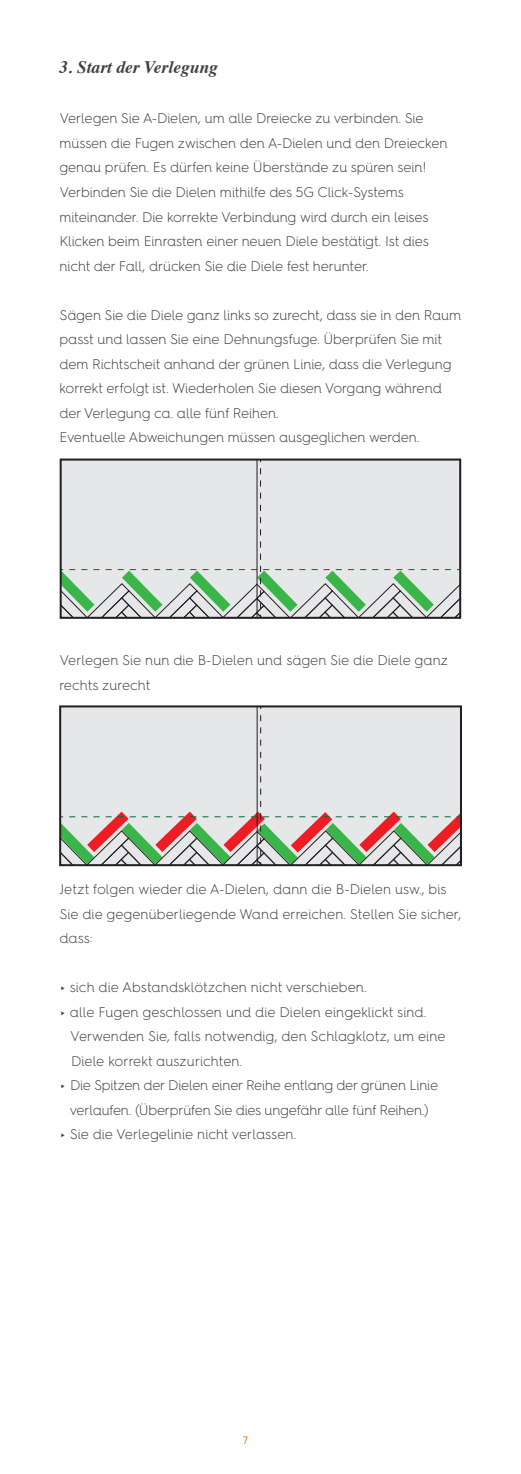
<style>
.page{position:relative;width:521px;height:1474px;background:#fff}
.page>*{position:absolute;margin:0;border:0;box-sizing:border-box;transform-origin:0 0}
.t1{font:italic 700 17.5px "Times";color:#3e3e3f}
.t2{font:300 14px/24.5px "Hurme Geometric Sans 4";letter-spacing:-.01em;color:#3e3e3f}
.t3{font:10.5px "Big City Grotesque Pro";color:#f47321}
</style>
<div class="page">
<div style="left:61px;top:459px;width:399px;height:159px;background:#e6e7e9"></div>
<div style="left:60px;top:458px;width:401px;height:161px;border:2px solid #231f20"></div>
<svg style="left:60px;top:468px;width:400px;height:149px"></svg>
<hr style="left:256px;top:459px;width:1px;height:158px;background:#231f20">
<div style="left:60px;top:706px;width:401px;height:159px;background:#e6e7e9"></div>
<div style="left:59px;top:705px;width:403px;height:161px;border:2px solid #231f20"></div>
<svg style="left:60px;top:715px;width:402px;height:150px"></svg>
<hr style="left:257px;top:706px;width:1px;height:159px;background:#231f20">
<p class="t1" style="left:60px;top:50px;width:160px">3. Start der Verlegung</p>
<p class="t2" style="left:60px;top:106px;width:390px">Verlegen Sie A-Dielen, um alle Dreiecke zu verbinden. Sie müssen die Fugen zwischen den A-Dielen und den Dreiecken genau prüfen. Es dürfen keine Überstände zu spüren sein!<br>Verbinden Sie die Dielen mithilfe des 5G Click-Systems miteinander. Die korrekte Verbindung wird durch ein leises Klicken beim Einrasten einer neuen Diele bestätigt. Ist dies nicht der Fall, drücken Sie die Diele fest herunter.</p>
<p class="t2" style="left:60px;top:302px;width:403px">Sägen Sie die Diele ganz links so zurecht, dass sie in den Raum passt und lassen Sie eine Dehnungsfuge. Überprüfen Sie mit dem Richtscheit anhand der grünen Linie, dass die Verlegung korrekt erfolgt ist. Wiederholen Sie diesen Vorgang während der Verlegung ca. alle fünf Reihen.<br>Eventuelle Abweichungen müssen ausgeglichen werden.</p>
<p class="t2" style="left:59px;top:648px;width:390px">Verlegen Sie nun die B-Dielen und sägen Sie die Diele ganz rechts zurecht</p>
<p class="t2" style="left:59px;top:876px;width:403px">Jetzt folgen wieder die A-Dielen, dann die B-Dielen usw., bis<br>Sie die gegenüberliegende Wand erreichen. Stellen Sie sicher, dass:</p>
<p class="t2" style="left:59px;top:974px;width:309px">► sich die Abstandsklötzchen nicht verschieben.</p>
<p class="t2" style="left:59px;top:999px;width:369px">► alle Fugen geschlossen und die Dielen eingeklickt sind.</p>
<p class="t2" style="left:70px;top:1023px;width:377px">Verwenden Sie, falls notwendig, den Schlagklotz, um eine</p>
<p class="t2" style="left:71px;top:1048px;width:173px">Diele korrekt auszurichten.</p>
<p class="t2" style="left:59px;top:1072px;width:380px">► Die Spitzen der Dielen einer Reihe entlang der grünen Linie</p>
<p class="t2" style="left:70px;top:1097px;width:360px">verlaufen. (Überprüfen Sie dies ungefähr alle fünf Reihen.)</p>
<p class="t2" style="left:59px;top:1121px;width:239px">► Sie die Verlegelinie nicht verlassen.</p>
<p class="t3" style="left:243px;top:1431px;width:6px">7</p>
</div>
